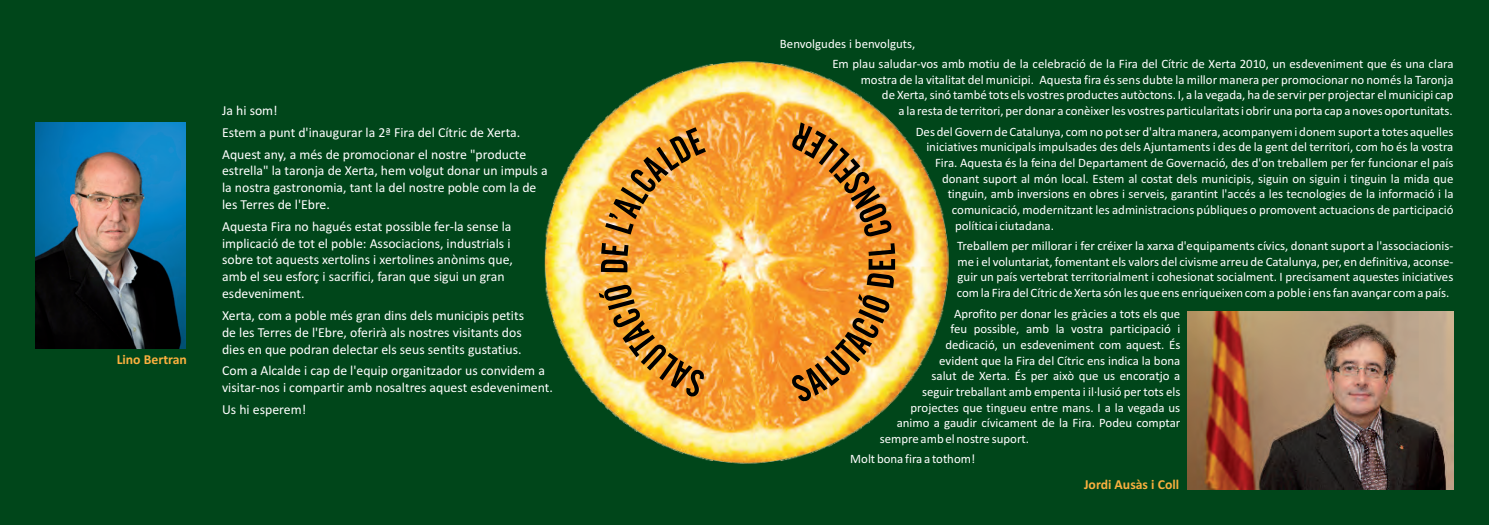
<style>
.page{position:relative;width:1489px;height:525px;background:#fff}
.page>*{position:absolute;margin:0;border:0;box-sizing:border-box;transform-origin:0 0}
.t1{font:13.75px/16.8px "Calibri";color:#fff}
.t2{font:700 13.75px "Calibri";color:#fbb03f}
.t3{font:12.88px/15.6px "Calibri";color:#fff}
</style>
<div class="page">
<div style="left:0;top:0;width:1488px;height:524px;background:#00461a"></div>
<img style="left:544px;top:61px;width:405px;height:403px">
<img style="left:35px;top:123px;width:150px;height:225px">
<img style="left:1187px;top:311px;width:266px;height:177px">
<svg style="left:791px;top:122px;width:104px;height:279px;background:#d58f36"></svg>
<svg style="left:598px;top:127px;width:108px;height:269px;background:#da9c3c"></svg>
<p class="t2" style="left:117px;top:353px;width:72px">Lino Bertran</p>
<p class="t1" style="left:222px;top:100px;width:305px;line-height:21.9px">Ja hi som!<br>Estem a punt d'inaugurar la 2ª Fira del Cítric de Xerta.<br>Aquest any, a més de promocionar el nostre "producte</p>
<p class="t1" style="left:222px;top:163px;width:327px">estrella" la taronja de Xerta, hem volgut donar un impuls a la nostra gastronomia, tant la del nostre poble com la de les Terres de l'Ebre.</p>
<p class="t1" style="left:222px;top:219px;width:292px">Aquesta Fira no hagués estat possible fer-la sense la implicació de tot el poble: Associacions, industrials i sobre tot aquests xertolins i xertolines anònims que, amb el seu esforç i sacrifici, faran que sigui un gran esdeveniment.</p>
<p class="t1" style="left:222px;top:308px;width:303px">Xerta, com a poble més gran dins dels municipis petits de les Terres de l'Ebre, oferirà als nostres visitants dos dies en que podran delectar els seus sentits gustatius.</p>
<p class="t1" style="left:222px;top:363px;width:332px">Com a Alcalde i cap de l'equip organitzador us convidem a visitar-nos i compartir amb nosaltres aquest esdeveniment.</p>
<p class="t1" style="left:222px;top:402px;width:86px">Us hi esperem!</p>
<p class="t3" style="left:832px;top:34px;width:622px;line-height:20.4px;text-indent:-52px">Benvolgudes i benvolguts,<br>Em plau saludar-vos amb motiu de la celebració de la Fira del Cítric de Xerta 2010, un esdeveniment que és una clara</p>
<p class="t3" style="left:860px;top:73px;width:594px;text-align:right">mostra de la vitalitat del municipi. Aquesta fira és sens dubte la millor manera per promocionar no només la Taronja de Xerta, sinó també tots els vostres productes autòctons. I, a la vegada, ha de servir per projectar el municipi cap<br>a la resta de territori, per donar a conèixer les vostres particularitats i obrir una porta cap a noves oportunitats.</p>
<p class="t3" style="left:915px;top:124px;width:539px">Des del Govern de Catalunya, com no pot ser d'altra manera, acompanyem i donem suport a totes aquelles</p>
<p class="t3" style="left:926px;top:140px;width:528px">iniciatives municipals impulsades des dels Ajuntaments i des de la gent del territori, com ho és la vostra</p>
<p class="t3" style="left:935px;top:156px;width:520px">Fira. Aquesta és la feina del Departament de Governació, des d'on treballem per fer funcionar el país</p>
<p class="t3" style="left:942px;top:171px;width:513px">donant suport al món local. Estem al costat dels municipis, siguin on siguin i tinguin la mida que</p>
<p class="t3" style="left:947px;top:187px;width:507px">tinguin, amb inversions en obres i serveis, garantint l'accés a les tecnologies de la informació i la</p>
<p class="t3" style="left:951px;top:203px;width:503px">comunicació, modernitzant les administracions públiques o promovent actuacions de participació</p>
<p class="t3" style="left:954px;top:218px;width:100px">política i ciutadana.</p>
<p class="t3" style="left:956px;top:239px;width:498px;text-align:justify">Treballem per millorar i fer créixer la xarxa d'equipaments cívics, donant suport a l'associacionis&shy;me i el voluntariat, fomentant els valors del civisme arreu de Catalunya, per, en definitiva, aconse&shy;guir un país vertebrat territorialment i cohesionat socialment. I precisament aquestes iniciatives com la Fira del Cítric de Xerta són les que ens enriqueixen com a poble i ens fan avançar com a país.</p>
<p class="t3" style="left:954px;top:306px;width:228px">Aprofito per donar les gràcies a tots els que</p>
<p class="t3" style="left:950px;top:322px;width:231px">feu possible, amb la vostra participació i</p>
<p class="t3" style="left:945px;top:337px;width:236px">dedicació, un esdeveniment com aquest. És</p>
<p class="t3" style="left:939px;top:353px;width:242px">evident que la Fira del Cítric ens indica la bona</p>
<p class="t3" style="left:931px;top:369px;width:250px">salut de Xerta. És per això que us encoratjo a</p>
<p class="t3" style="left:922px;top:384px;width:260px">seguir treballant amb empenta i il·lusió per tots els</p>
<p class="t3" style="left:910px;top:400px;width:271px">projectes que tingueu entre mans. I a la vegada us</p>
<p class="t3" style="left:896px;top:416px;width:285px">animo a gaudir cívicament de la Fira. Podeu comptar</p>
<p class="t3" style="left:879px;top:432px;width:151px">sempre amb el nostre suport.</p>
<p class="t3" style="left:850px;top:452px;width:126px">Molt bona fira a tothom!</p>
<p class="t2" style="left:1084px;top:479px;width:97px">Jordi Ausàs i Coll</p>
</div>
